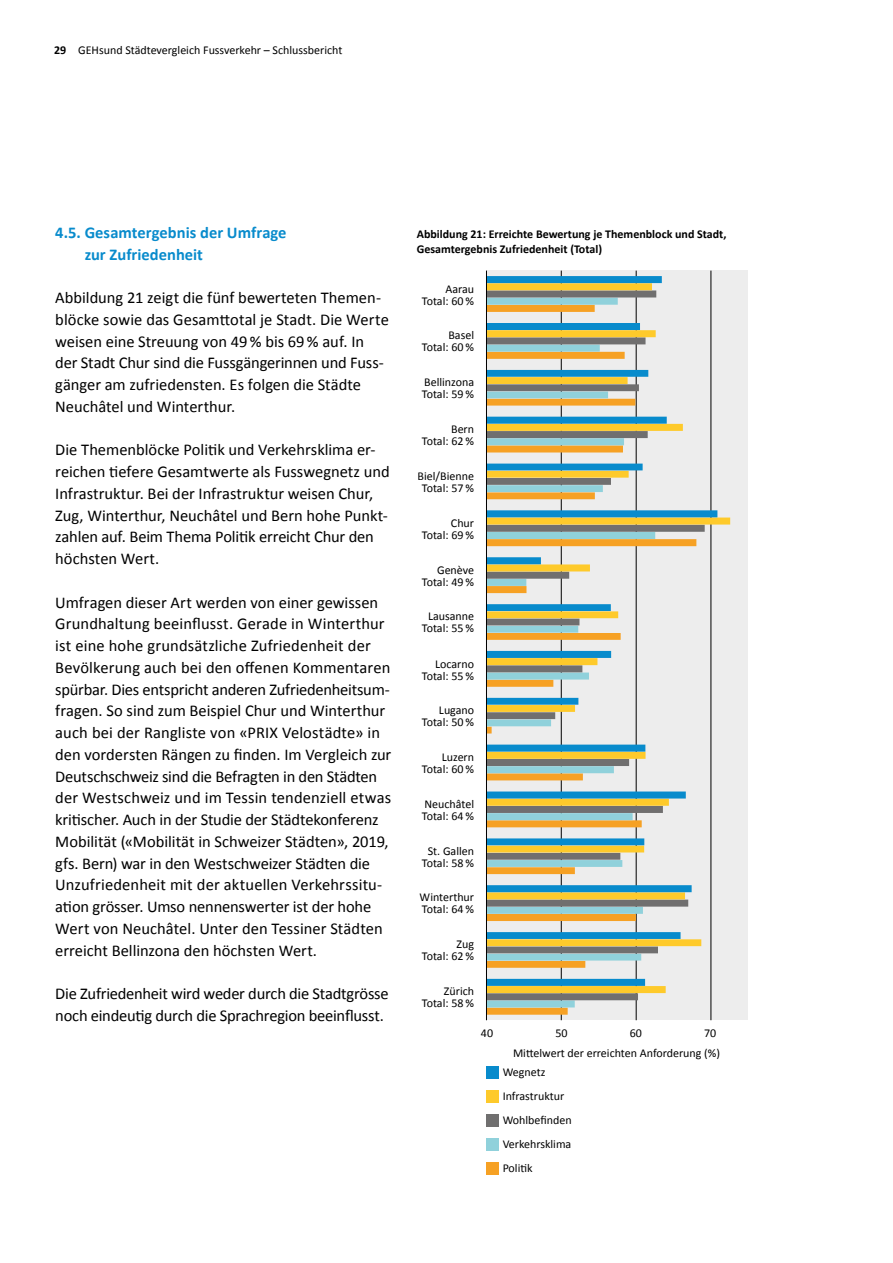
<style>
.page{position:relative;width:893px;height:1263px;background:#fff}
.page>*{position:absolute;margin:0;border:0;box-sizing:border-box;transform-origin:0 0}
.t1{font:16.5px/21.8px "Calibri";letter-spacing:-.005em;color:#000}
.t2{font:700 16.5px/21.8px "Calibri";color:#088bcc}
.t3{font:12px/12px "Calibri";color:#000;text-align:right}
.t4{font:700 12px/15px "Calibri";color:#000}
.s1{font-weight:700}
</style>
<div class="page">
<div style="left:486px;top:271px;width:262px;height:749px;background:#ededed"></div>
<hr style="left:710px;top:271px;width:1px;height:749px;background:#000">
<hr style="left:636px;top:271px;width:1px;height:749px;background:#000">
<hr style="left:561px;top:271px;width:1px;height:749px;background:#000">
<svg style="left:487px;top:510px;width:243px;height:483px"></svg>
<svg style="left:487px;top:276px;width:230px;height:710px"></svg>
<hr style="left:486px;top:271px;width:1px;height:749px;background:#000">
<div style="left:486px;top:1066px;width:13px;height:13px;background:#088bcc"></div>
<div style="left:486px;top:1090px;width:13px;height:13px;background:#feca2b"></div>
<div style="left:486px;top:1114px;width:13px;height:13px;background:#706f6f"></div>
<div style="left:486px;top:1138px;width:13px;height:13px;background:#90d1db"></div>
<div style="left:486px;top:1162px;width:13px;height:13px;background:#f6a124"></div>
<p class="t3" style="left:54px;top:44px;width:290px"><span class="s1">29</span> GEHsund Städtevergleich Fussverkehr – Schlussbericht</p>
<p class="t2" style="left:85px;top:222px;width:203px;text-indent:-29px">4.5. Gesamtergebnis der Umfrage zur Zufriedenheit</p>
<p class="t1" style="left:55px;top:287px;width:335px">Abbildung 21 zeigt die fünf bewerteten Themen&shy;blöcke sowie das Gesamttotal je Stadt. Die Werte weisen eine Streuung von 49 % bis 69 % auf. In der Stadt Chur sind die Fussgängerinnen und Fuss&shy;gänger am zufriedensten. Es folgen die Städte Neuchâtel und Winterthur.</p>
<p class="t1" style="left:55px;top:439px;width:336px">Die Themenblöcke Politik und Verkehrsklima er&shy;reichen tiefere Gesamtwerte als Fusswegnetz und Infrastruktur. Bei der Infrastruktur weisen Chur, Zug, Winterthur, Neuchâtel und Bern hohe Punkt&shy;zahlen auf. Beim Thema Politik erreicht Chur den höchsten Wert.</p>
<p class="t1" style="left:55px;top:591px;width:337px">Umfragen dieser Art werden von einer gewissen Grundhaltung beeinflusst. Gerade in Winterthur ist eine hohe grundsätzliche Zufriedenheit der Bevölkerung auch bei den offenen Kommentaren spürbar. Dies entspricht anderen Zufriedenheitsum&shy;fragen. So sind zum Beispiel Chur und Winterthur auch bei der Rangliste von «PRIX Velostädte» in den vordersten Rängen zu finden. Im Vergleich zur Deutschschweiz sind die Befragten in den Städten der Westschweiz und im Tessin tendenziell etwas kritischer. Auch in der Studie der Städtekonferenz Mobilität («Mobilität in Schweizer Städten», 2019, gfs. Bern) war in den Westschweizer Städten die Unzufriedenheit mit der aktuellen Verkehrssitu&shy;ation grösser. Umso nennenswerter ist der hohe Wert von Neuchâtel. Unter den Tessiner Städten erreicht Bellinzona den höchsten Wert.</p>
<p class="t1" style="left:55px;top:983px;width:335px">Die Zufriedenheit wird weder durch die Stadtgrösse noch eindeutig durch die Sprachregion beeinflusst.</p>
<p class="t4" style="left:417px;top:226px;width:311px">Abbildung 21: Erreichte Bewertung je Themenblock und Stadt,<br>Gesamtergebnis Zufriedenheit (Total)</p>
<p class="t3" style="left:422px;top:283px;width:54px">Aarau<br>Total: 60 %</p>
<p class="t3" style="left:422px;top:329px;width:54px">Basel<br>Total: 60 %</p>
<p class="t3" style="left:422px;top:376px;width:54px;text-align:left">Bellinzona<br>Total: 59 %</p>
<p class="t3" style="left:422px;top:423px;width:54px">Bern<br>Total: 62 %</p>
<p class="t3" style="left:418px;top:470px;width:58px;text-align:center">Biel/Bienne<br>Total: 57 %</p>
<p class="t3" style="left:422px;top:517px;width:54px">Chur<br>Total: 69 %</p>
<p class="t3" style="left:422px;top:564px;width:54px">Genève<br>Total: 49 %</p>
<p class="t3" style="left:422px;top:610px;width:54px;text-align:center">Lausanne<br>Total: 55 %</p>
<p class="t3" style="left:422px;top:658px;width:54px">Locarno<br>Total: 55 %</p>
<p class="t3" style="left:422px;top:704px;width:54px">Lugano<br>Total: 50 %</p>
<p class="t3" style="left:422px;top:751px;width:54px">Luzern<br>Total: 60 %</p>
<p class="t3" style="left:422px;top:798px;width:54px;text-align:left">Neuchâtel<br>Total: 64 %</p>
<p class="t3" style="left:422px;top:845px;width:54px;text-align:center">St. Gallen<br>Total: 58 %</p>
<p class="t3" style="left:420px;top:891px;width:56px;text-align:left">Winterthur<br>Total: 64 %</p>
<p class="t3" style="left:422px;top:938px;width:54px">Zug<br>Total: 62 %</p>
<p class="t3" style="left:422px;top:985px;width:54px">Zürich<br>Total: 58 %</p>
<p class="t3" style="left:481px;top:1027px;width:14px">40</p>
<p class="t3" style="left:513px;top:1024px;width:209px;line-height:19.2px;text-align:left;text-indent:42px">50<br>Mittelwert der erreichten Anforderung (%)</p>
<p class="t3" style="left:630px;top:1027px;width:14px">60</p>
<p class="t3" style="left:704px;top:1027px;width:14px">70</p>
<p class="t3" style="left:503px;top:1060px;width:70px;line-height:24px;text-align:left">Wegnetz<br>Infrastruktur<br>Wohlbefinden<br>Verkehrsklima<br>Politik</p>
</div>
